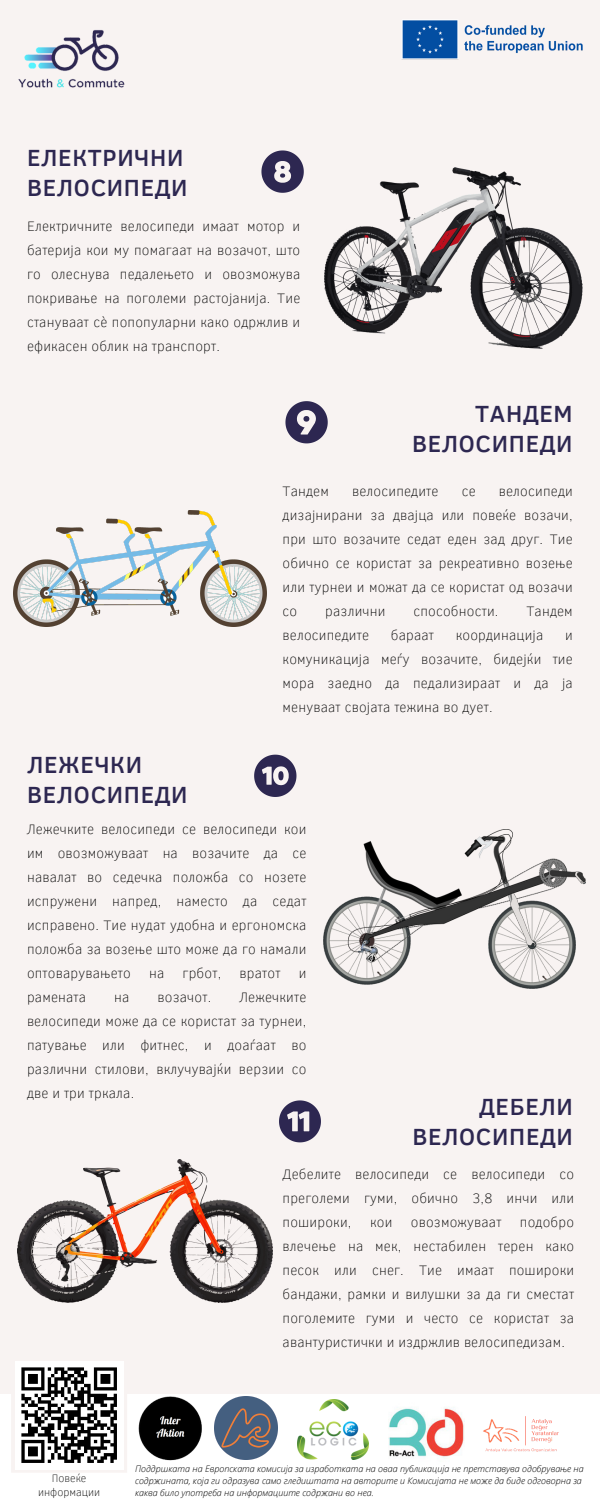
<style>
.page{position:relative;width:600px;height:1500px;background:#f8f3f2}
.page>*{position:absolute;margin:0;border:0;box-sizing:border-box;transform-origin:0 0}
.t1{font:500 24px/30px "Clear Sans";letter-spacing:.03em;color:#2d2751;text-align:right}
.t2{font:100 14px/24px "Clear Sans";letter-spacing:.015em;color:#000;text-align:justify}
.t3{font:100 11px/13.5px "Clear Sans";color:#000;text-align:center}
.t4{font:italic 300 9px/12px "Open Sans";color:#000}
</style>
<div class="page">
<img style="left:18px;top:30px;width:107px;height:58px">
<img style="left:401px;top:20px;width:182px;height:40px">
<svg style="left:285px;top:401px;width:42px;height:42px"></svg>
<svg style="left:254px;top:755px;width:42px;height:42px"></svg>
<svg style="left:279px;top:1100px;width:42px;height:42px"></svg>
<svg style="left:261px;top:150px;width:42px;height:42px"></svg>
<div style="left:0;top:1394px;width:600px;height:106px;background:#fff"></div>
<img style="left:138px;top:1396px;width:64px;height:65px">
<img style="left:214px;top:1396px;width:64px;height:64px">
<img style="left:298px;top:1399px;width:70px;height:61px">
<img style="left:388px;top:1407px;width:77px;height:52px">
<img style="left:483px;top:1416px;width:76px;height:36px">
<svg style="left:11px;top:1361px;width:116px;height:111px"></svg>
<img style="left:325px;top:167px;width:258px;height:182px">
<img style="left:13px;top:511px;width:253px;height:115px">
<img style="left:323px;top:830px;width:263px;height:159px">
<img style="left:17px;top:1160px;width:255px;height:142px">
<p class="t1" style="left:27px;top:141px;width:162px;text-align:left">ЕЛЕКТРИЧНИ<br>ВЕЛОСИПЕДИ</p>
<p class="t2" style="left:27px;top:214px;width:275px">Електричните велосипеди имаат мотор и батерија кои му помагаат на возачот, што го олеснува педалењето и овозможува покривање на поголеми растојанија. Тие стануваат сè попопуларни како одржлив и ефикасен облик на транспорт.</p>
<p class="t1" style="left:412px;top:398px;width:162px">ТАНДЕМ<br>ВЕЛОСИПЕДИ</p>
<p class="t1" style="left:27px;top:749px;width:162px;text-align:left">ЛЕЖЕЧКИ<br>ВЕЛОСИПЕДИ</p>
<h2 class="t2" style="left:283px;top:479px;width:48px">Тандем</h2>
<h2 class="t2" style="left:352px;top:479px;width:88px">велосипедите</h2>
<h2 class="t2" style="left:462px;top:479px;width:16px">се</h2>
<h2 class="t2" style="left:283px;top:479px;width:292px;text-indent:216px">велосипеди дизајнирани за двајца или повеќе возачи, при што возачите седат еден зад друг. Тие обично се користат за рекреативно возење или турнеи и можат да се користат од возачи со</h2>
<h2 class="t2" style="left:325px;top:599px;width:62px">различни</h2>
<h2 class="t2" style="left:413px;top:599px;width:87px">способности.</h2>
<h2 class="t2" style="left:526px;top:599px;width:48px">Тандем</h2>
<h2 class="t2" style="left:283px;top:623px;width:88px">велосипедите</h2>
<h2 class="t2" style="left:391px;top:623px;width:45px">бараат</h2>
<h2 class="t2" style="left:456px;top:623px;width:89px">координација</h2>
<h2 class="t2" style="left:283px;top:623px;width:292px;text-indent:282px">и комуникација меѓу возачите, бидејќи тие мора заедно да педализираат и да ја менуваат својата тежина во дует.</h2>
<h1 class="t2" style="left:27px;top:816px;width:281px">Лежечките велосипеди се велосипеди кои им овозможуваат на возачите да се навалат во седечка положба со нозете испружени напред, наместо да седат исправено. Тие нудат удобна и ергономска положба за возење што може да го намали оптоварувањето</h1>
<h1 class="t2" style="left:149px;top:960px;width:17px">на</h1>
<h1 class="t2" style="left:183px;top:960px;width:40px">грбот,</h1>
<h1 class="t2" style="left:240px;top:960px;width:42px">вратот</h1>
<h1 class="t2" style="left:299px;top:960px;width:9px">и</h1>
<h1 class="t2" style="left:27px;top:984px;width:281px;text-indent:212px">Лежечките велосипеди може да се користат за турнеи, патување или фитнес, и доаѓаат во различни стилови, вклучувајќи верзии со две и три тркала.</h1>
<h1 class="t2" style="left:27px;top:984px;width:61px">рамената</h1>
<h1 class="t2" style="left:114px;top:984px;width:17px">на</h1>
<h1 class="t2" style="left:158px;top:984px;width:55px">возачот.</h1>
<p class="t1" style="left:412px;top:1091px;width:162px">ДЕБЕЛИ<br>ВЕЛОСИПЕДИ</p>
<h2 class="t2" style="left:283px;top:1161px;width:293px">Дебелите велосипеди се велосипеди со преголеми гуми, обично 3,8 инчи или пошироки,</h2>
<h2 class="t2" style="left:283px;top:1209px;width:293px;text-indent:237px">подобро влечење на мек, нестабилен терен како песок или снег. Тие имаат пошироки бандажи, рамки и вилушки за да ги сместат поголемите гуми и често се користат за авантуристички и издржлив велосипедизам.</h2>
<h2 class="t2" style="left:370px;top:1209px;width:24px">кои</h2>
<h2 class="t2" style="left:411px;top:1209px;width:92px">овозможуваат</h2>
<h1 class="t3" style="left:38px;top:1471px;width:64px">Повеќе информации</h1>
<p class="t4" style="left:135px;top:1463px;width:450px">Поддршката на Европската комисија за изработката на оваа публикација не претставува одобрување на содржината, која ги одразува само гледиштата на авторите и Комисијата не може да биде одговорна за каква било употреба на информациите содржани во неа.</p>
</div>
